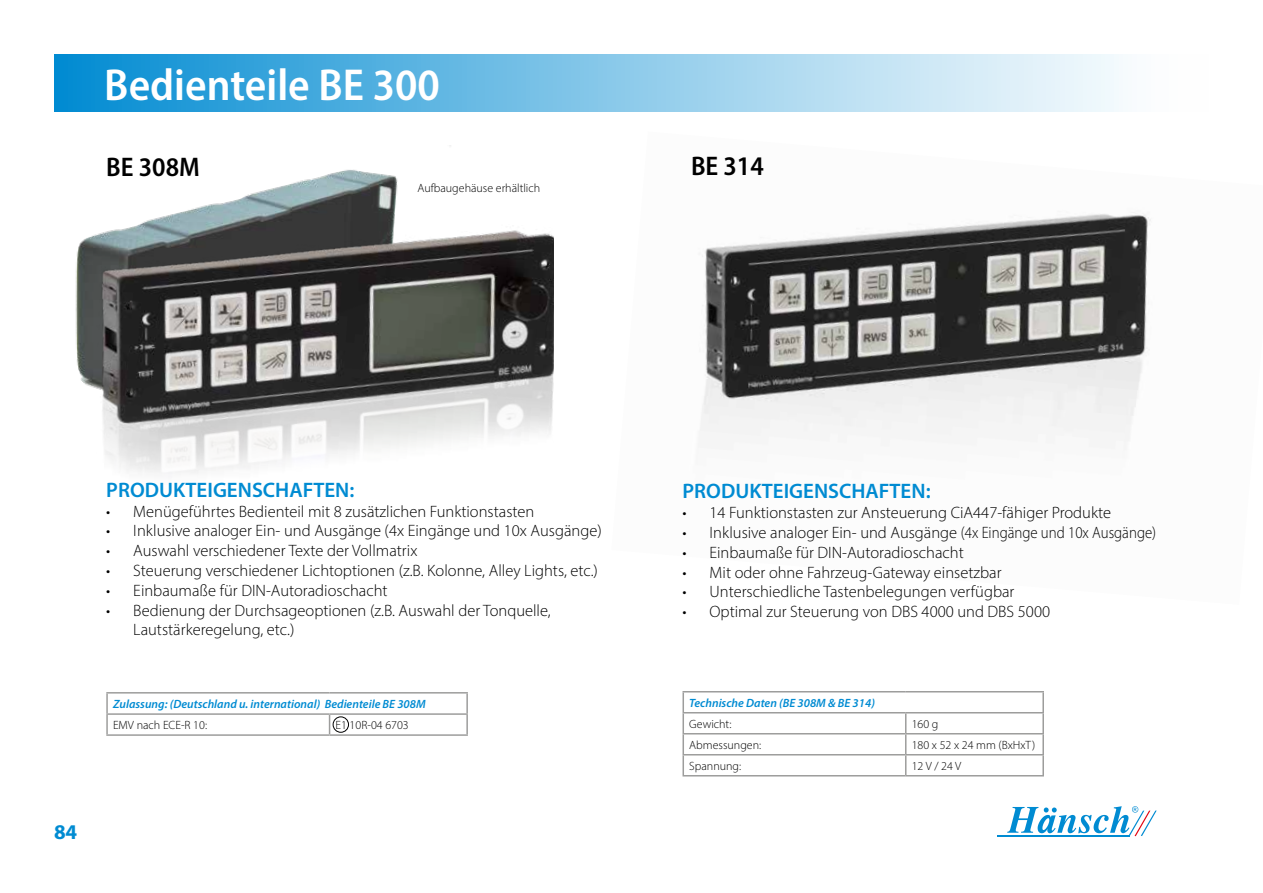
<style>
.page{position:relative;width:1263px;height:893px;background:#fff}
.page>*{position:absolute;margin:0;border:0;box-sizing:border-box;transform-origin:0 0}
.t1{font:600 semi-condensed 45px "Myriad Pro";color:#fff}
.t2{font:600 semi-condensed 27px "Myriad Pro";color:#000}
.t3{font:600 21px "Myriad Pro";color:#008bd2}
.t4{font:700 21px "Myriad Pro";color:#008bd2}
.t5{font:300 16.5px/19.8px "Myriad Pro";color:#000}
.t6{font:300 12px "Myriad Pro";color:#000}
.t7{font:italic 600 12px "Myriad Pro";color:#008bd2}
</style>
<div class="page">
<hr style="left:997px;top:835px;width:132px;height:1px;background:#008bd2">
<svg style="left:1007px;top:806px;width:150px;height:30px"></svg>
<div style="left:54px;top:54px;width:1155px;height:58px;background:linear-gradient(to right,#078ed3,#fff)"></div>
<img style="left:700px;top:212px;width:451px;height:230px">
<img style="left:75px;top:169px;width:479px;height:305px">
<hr style="left:330px;top:713px;width:138px;height:2px;background:#9d9d9c">
<svg style="left:466px;top:694px;width:2px;height:40px"></svg>
<hr style="left:330px;top:734px;width:138px;height:2px;background:#9d9d9c">
<hr style="left:106px;top:692px;width:224px;height:2px;background:#9d9d9c">
<hr style="left:330px;top:692px;width:138px;height:2px;background:#9d9d9c">
<hr style="left:106px;top:713px;width:224px;height:2px;background:#9d9d9c">
<svg style="left:106px;top:694px;width:2px;height:40px"></svg>
<svg style="left:329px;top:715px;width:1px;height:19px"></svg>
<hr style="left:106px;top:734px;width:224px;height:2px;background:#9d9d9c">
<div style="left:333px;top:717px;width:16px;height:15px;border:1px solid #000;border-radius:50%"></div>
<hr style="left:906px;top:712px;width:138px;height:1px;background:#9d9d9c">
<hr style="left:1042px;top:713px;width:2px;height:20px;background:#9d9d9c">
<hr style="left:906px;top:733px;width:138px;height:1px;background:#9d9d9c">
<hr style="left:1042px;top:734px;width:2px;height:20px;background:#9d9d9c">
<hr style="left:906px;top:754px;width:138px;height:1px;background:#9d9d9c">
<hr style="left:1042px;top:755px;width:2px;height:20px;background:#9d9d9c">
<hr style="left:906px;top:775px;width:138px;height:1px;background:#9d9d9c">
<hr style="left:682px;top:691px;width:224px;height:1px;background:#9d9d9c">
<hr style="left:682px;top:692px;width:2px;height:20px;background:#9d9d9c">
<hr style="left:906px;top:691px;width:138px;height:1px;background:#9d9d9c">
<hr style="left:1042px;top:692px;width:2px;height:20px;background:#9d9d9c">
<hr style="left:682px;top:712px;width:224px;height:1px;background:#9d9d9c">
<hr style="left:682px;top:713px;width:2px;height:20px;background:#9d9d9c">
<hr style="left:682px;top:733px;width:224px;height:1px;background:#9d9d9c">
<hr style="left:682px;top:734px;width:2px;height:20px;background:#9d9d9c">
<hr style="left:682px;top:754px;width:224px;height:1px;background:#9d9d9c">
<hr style="left:682px;top:755px;width:2px;height:20px;background:#9d9d9c">
<svg style="left:905px;top:713px;width:1px;height:62px"></svg>
<hr style="left:682px;top:775px;width:224px;height:1px;background:#9d9d9c">
<h1 class="t1" style="left:104px;top:56px;width:337px">Bedienteile BE 300</h1>
<h2 class="t2" style="left:106px;top:150px;width:95px">BE 308M</h2>
<p class="t6" style="left:417px;top:181px;width:124px">Aufbaugehäuse erhältlich</p>
<h2 class="t2" style="left:691px;top:149px;width:74px">BE 314</h2>
<p class="t3" style="left:106px;top:476px;width:250px">PRODUKTEIGENSCHAFTEN:</p>
<p class="t5" style="left:106px;top:501px;width:429px">• Menügeführtes Bedienteil mit 8 zusätzlichen Funktionstasten</p>
<p class="t5" style="left:106px;top:521px;width:497px">• Inklusive analoger Ein- und Ausgänge (4x Eingänge und 10x Ausgänge)</p>
<p class="t5" style="left:106px;top:541px;width:313px">• Auswahl verschiedener Texte der Vollmatrix</p>
<p class="t5" style="left:106px;top:560px;width:493px">• Steuerung verschiedener Lichtoptionen (z.B. Kolonne, Alley Lights, etc.)</p>
<p class="t5" style="left:106px;top:580px;width:283px">• Einbaumaße für DIN-Autoradioschacht</p>
<p class="t5" style="left:133px;top:600px;width:419px;text-indent:-27px">• Bedienung der Durchsageoptionen (z.B. Auswahl der Tonquelle,<br>Lautstärkeregelung, etc.)</p>
<p class="t7" style="left:113px;top:696px;width:314px">Zulassung: (Deutschland u. international) Bedienteile BE 308M</p>
<p class="t6" style="left:113px;top:718px;width:96px">EMV nach ECE-R 10:</p>
<p class="t6" style="left:336px;top:718px;width:75px">E1 10R-04 6703</p>
<p class="t4" style="left:54px;top:818px;width:25px">84</p>
<p class="t3" style="left:682px;top:478px;width:250px">PRODUKTEIGENSCHAFTEN:</p>
<p class="t5" style="left:682px;top:503px;width:430px">• 14 Funktionstasten zur Ansteuerung CiA447-fähiger Produkte</p>
<p class="t5" style="left:682px;top:522px;width:475px">• Inklusive analoger Ein- und Ausgänge (4x Eingänge und 10x Ausgänge)</p>
<p class="t5" style="left:682px;top:542px;width:283px">• Einbaumaße für DIN-Autoradioschacht</p>
<p class="t5" style="left:682px;top:562px;width:321px">• Mit oder ohne Fahrzeug-Gateway einsetzbar</p>
<p class="t5" style="left:682px;top:582px;width:333px">• Unterschiedliche Tastenbelegungen verfügbar</p>
<p class="t5" style="left:682px;top:602px;width:369px">• Optimal zur Steuerung von DBS 4000 und DBS 5000</p>
<p class="t7" style="left:689px;top:695px;width:187px">Technische Daten (BE 308M &amp; BE 314)</p>
<p class="t6" style="left:689px;top:716px;width:44px">Gewicht:</p>
<p class="t6" style="left:912px;top:716px;width:28px">160 g</p>
<p class="t6" style="left:689px;top:737px;width:73px">Abmessungen:</p>
<p class="t6" style="left:912px;top:737px;width:125px">180 x 52 x 24 mm (BxHxT)</p>
<p class="t6" style="left:689px;top:758px;width:53px">Spannung:</p>
<p class="t6" style="left:912px;top:758px;width:51px">12 V / 24 V</p>
</div>
